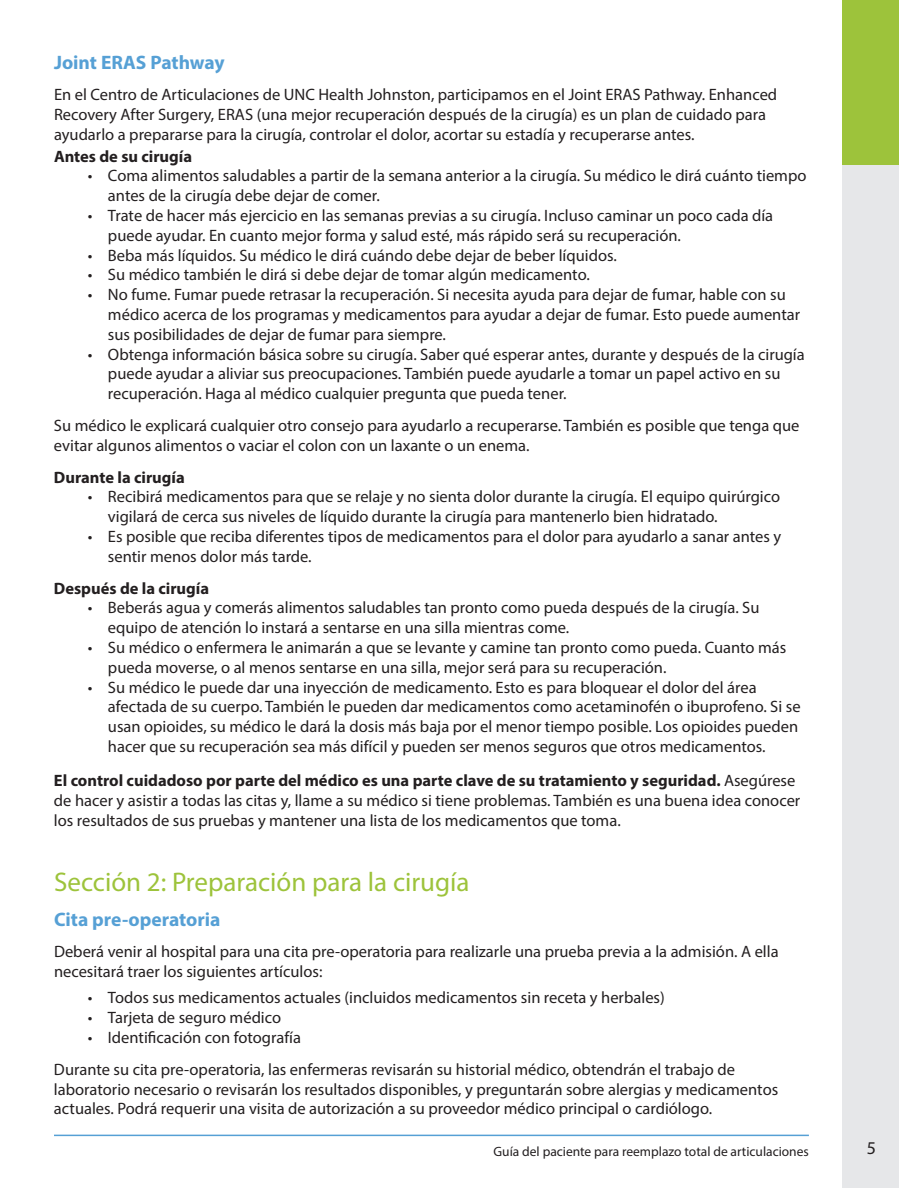
<style>
.page{position:relative;width:918px;height:1188px;background:#fff}
.page>*{position:absolute;margin:0;border:0;box-sizing:border-box;transform-origin:0 0}
.t1{font:27px "Myriad Pro";color:#9dc33b}
.t2{font:700 19.5px "Myriad Pro";color:#56a0d5}
.t3{font:18px "Myriad Pro";color:#231f20}
.t4{font:16.5px/19.8px "Myriad Pro";color:#231f20}
.t5{font:700 16.5px "Myriad Pro";color:#231f20}
.t6{font:13.5px "Myriad Pro";color:#231f20}
.s1{font-weight:700}
</style>
<div class="page">
<div style="left:842px;top:0;width:57px;height:1188px;background:#e6e7e9"></div>
<hr style="left:54px;top:1135px;width:755px;height:1px;background:#56a0d5">
<div style="left:842px;top:0;width:57px;height:165px;background:#9dc33b"></div>
<p class="t2" style="left:54px;top:49px;width:172px">Joint ERAS Pathway</p>
<p class="t4" style="left:54px;top:85px;width:725px">En el Centro de Articulaciones de UNC Health Johnston, participamos en el Joint ERAS Pathway. Enhanced<br>Recovery After Surgery, ERAS (una mejor recuperación después de la cirugía) es un plan de cuidado para ayudarlo a prepararse para la cirugía, controlar el dolor, acortar su estadía y recuperarse antes.</p>
<p class="t5" style="left:54px;top:145px;width:140px">Antes de su cirugía</p>
<p class="t4" style="left:108px;top:166px;width:700px;text-indent:-20px">• Coma alimentos saludables a partir de la semana anterior a la cirugía. Su médico le dirá cuánto tiempo antes de la cirugía debe dejar de comer.</p>
<p class="t4" style="left:108px;top:205px;width:667px;text-indent:-20px">• Trate de hacer más ejercicio en las semanas previas a su cirugía. Incluso caminar un poco cada día puede ayudar. En cuanto mejor forma y salud esté, más rápido será su recuperación.</p>
<p class="t4" style="left:88px;top:245px;width:531px">• Beba más líquidos. Su médico le dirá cuándo debe dejar de beber líquidos.</p>
<p class="t4" style="left:88px;top:265px;width:504px">• Su médico también le dirá si debe dejar de tomar algún medicamento.</p>
<p class="t4" style="left:108px;top:285px;width:694px;text-indent:-20px">• No fume. Fumar puede retrasar la recuperación. Si necesita ayuda para dejar de fumar, hable con su médico acerca de los programas y medicamentos para ayudar a dejar de fumar. Esto puede aumentar sus posibilidades de dejar de fumar para siempre.</p>
<p class="t4" style="left:108px;top:344px;width:698px;text-indent:-20px">• Obtenga información básica sobre su cirugía. Saber qué esperar antes, durante y después de la cirugía puede ayudar a aliviar sus preocupaciones. También puede ayudarle a tomar un papel activo en su recuperación. Haga al médico cualquier pregunta que pueda tener.</p>
<p class="t4" style="left:54px;top:415px;width:747px">Su médico le explicará cualquier otro consejo para ayudarlo a recuperarse. También es posible que tenga que evitar algunos alimentos o vaciar el colon con un laxante o un enema.</p>
<p class="t5" style="left:54px;top:466px;width:132px">Durante la cirugía</p>
<p class="t4" style="left:108px;top:487px;width:674px;text-indent:-20px">• Recibirá medicamentos para que se relaje y no sienta dolor durante la cirugía. El equipo quirúrgico vigilará de cerca sus niveles de líquido durante la cirugía para mantenerlo bien hidratado.</p>
<p class="t4" style="left:108px;top:526px;width:675px;text-indent:-20px">• Es posible que reciba diferentes tipos de medicamentos para el dolor para ayudarlo a sanar antes y sentir menos dolor más tarde.</p>
<p class="t5" style="left:54px;top:577px;width:157px">Después de la cirugía</p>
<p class="t4" style="left:108px;top:598px;width:653px;text-indent:-20px">• Beberás agua y comerás alimentos saludables tan pronto como pueda después de la cirugía. Su equipo de atención lo instará a sentarse en una silla mientras come.</p>
<p class="t4" style="left:108px;top:637px;width:680px;text-indent:-20px">• Su médico o enfermera le animarán a que se levante y camine tan pronto como pueda. Cuanto más pueda moverse, o al menos sentarse en una silla, mejor será para su recuperación.</p>
<p class="t4" style="left:108px;top:677px;width:694px;text-indent:-20px">• Su médico le puede dar una inyección de medicamento. Esto es para bloquear el dolor del área afectada de su cuerpo. También le pueden dar medicamentos como acetaminofén o ibuprofeno. Si se usan opioides, su médico le dará la dosis más baja por el menor tiempo posible. Los opioides pueden hacer que su recuperación sea más difícil y pueden ser menos seguros que otros medicamentos.</p>
<p class="t4" style="left:54px;top:771px;width:748px"><span class="s1">El control cuidadoso por parte del médico es una parte clave de su tratamiento y seguridad.</span> Asegúrese de hacer y asistir a todas las citas y, llame a su médico si tiene problemas. También es una buena idea conocer los resultados de sus pruebas y mantener una lista de los medicamentos que toma.</p>
<h1 class="t1" style="left:54px;top:865px;width:417px">Sección 2: Preparación para la cirugía</h1>
<p class="t2" style="left:54px;top:907px;width:168px">Cita pre-operatoria</p>
<p class="t4" style="left:54px;top:941px;width:726px">Deberá venir al hospital para una cita pre-operatoria para realizarle una prueba previa a la admisión. A ella necesitará traer los siguientes artículos:</p>
<p class="t4" style="left:88px;top:988px;width:579px">• Todos sus medicamentos actuales (incluidos medicamentos sin receta y herbales)</p>
<p class="t4" style="left:88px;top:1008px;width:195px">• Tarjeta de seguro médico</p>
<p class="t4" style="left:54px;top:1021px;width:682px;line-height:31.8px;text-indent:34px">• Identificación con fotografía<br>Durante su cita pre-operatoria, las enfermeras revisarán su historial médico, obtendrán el trabajo de</p>
<p class="t4" style="left:54px;top:1079px;width:726px">laboratorio necesario o revisarán los resultados disponibles, y preguntarán sobre alergias y medicamentos actuales. Podrá requerir una visita de autorización a su proveedor médico principal o cardiólogo.</p>
<p class="t6" style="left:494px;top:1143px;width:317px">Guía del paciente para reemplazo total de articulaciones</p>
<p class="t3" style="left:867px;top:1137px;width:11px">5</p>
</div>
